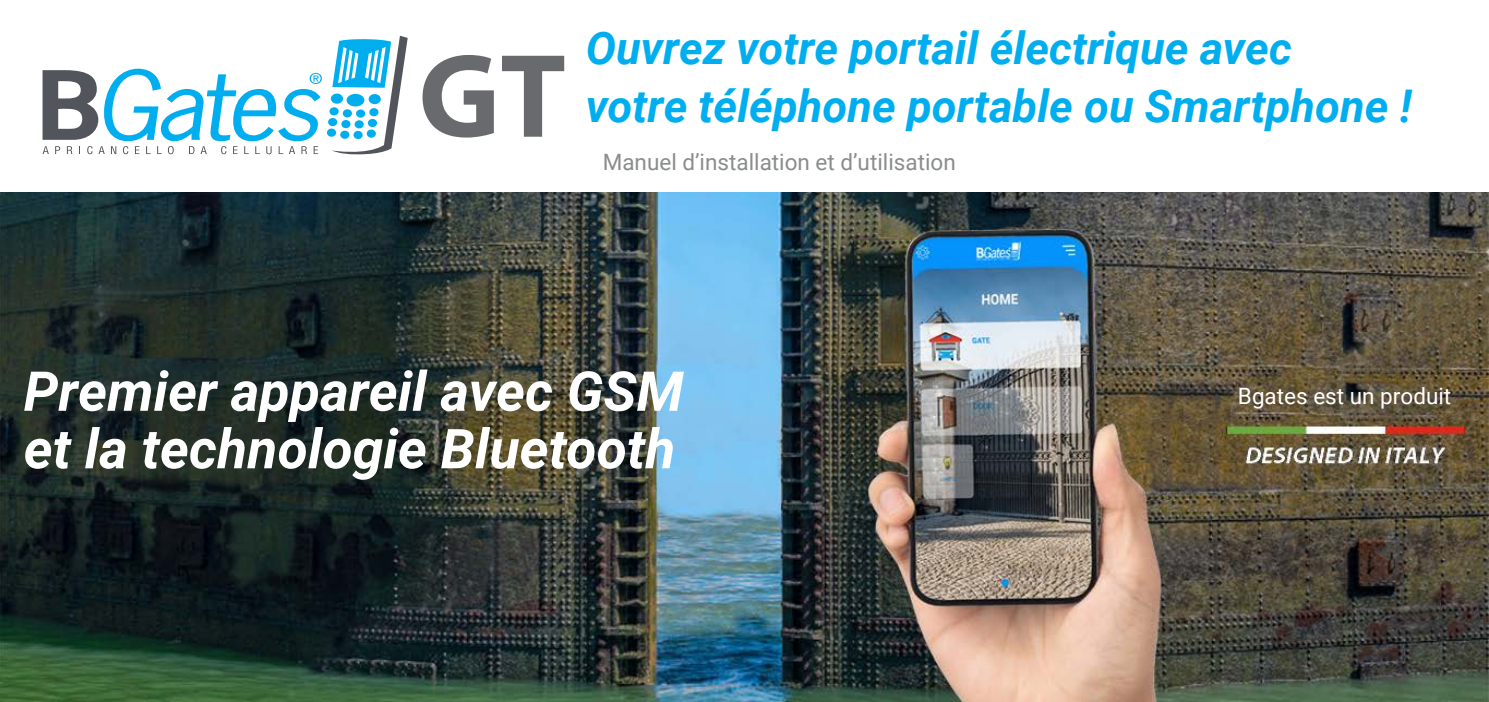
<style>
.page{position:relative;width:1489px;height:702px;background:#fff}
.page>*{position:absolute;margin:0;border:0;box-sizing:border-box;transform-origin:0 0}
.t1{font:700 120px "Myriad Pro";color:#696a6d}
.t2{font:italic 700 55px/57.5px "Roboto";color:#fff}
.t3{font:italic 700 45px/57.5px "Roboto";color:#00aeef}
.t4{font:22.5px "Roboto";color:#8a8c8e}
.t5{font:22.5px "Roboto";color:#fff}
.s1{font-family:"Helvetica Neue LT Std";font-size:17.5px;color:#464547}
</style>
<div class="page">
<svg style="left:43px;top:69px;width:279px;height:85px"></svg>
<svg style="left:329px;top:107px;width:9px;height:8px"></svg>
<div style="left:327px;top:129px;width:9px;height:8px;background:#00aeef;border-radius:50%"></div>
<div style="left:328px;top:118px;width:9px;height:8px;background:#00aeef;border-radius:50%"></div>
<svg style="left:332px;top:36px;width:75px;height:119px"></svg>
<img style="left:0;top:192px;width:1488px;height:510px">
<h1 class="t1" style="left:418px;top:18px;width:149px">GT</h1>
<p class="t3" style="left:585px;top:18px;width:827px">Ouvrez votre portail électrique avec<br>votre téléphone portable ou Smartphone !</p>
<p class="t4" style="left:602px;top:146px;width:354px">Manuel d’installation et d’utilisation</p>
<p class="t2" style="left:24px;top:360px;width:661px">Premier appareil avec GSM et la technologie Bluetooth</p>
<p class="t5" style="left:1213px;top:380px;width:239px"><span class="s1">•</span> Bgates est un produit</p>
</div>
